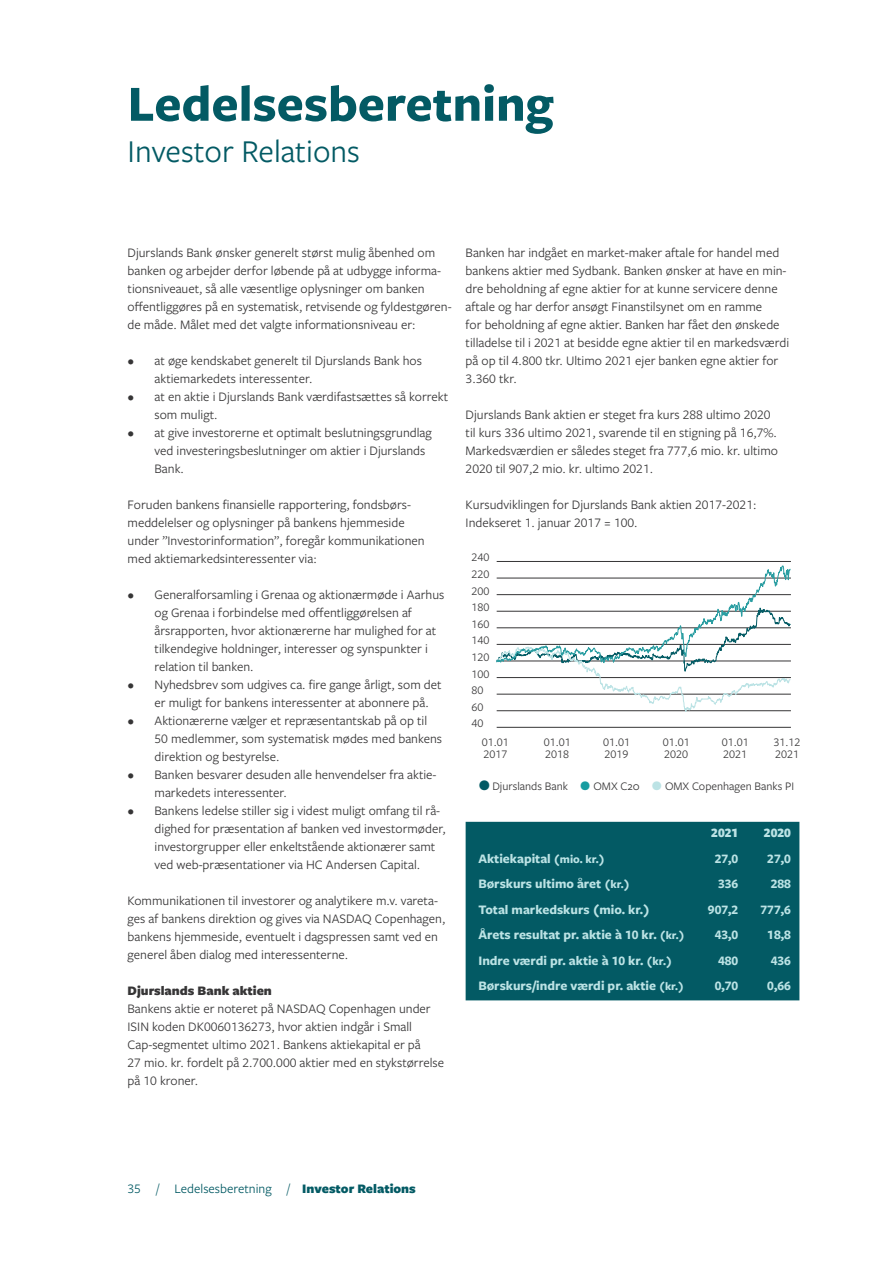
<style>
.page{position:relative;width:893px;height:1263px;background:#fff}
.page>*{position:absolute;margin:0;border:0;box-sizing:border-box;transform-origin:0 0}
.t1{font:700 52.5px "Freight Sans Pro";color:#035a64}
.t2{font:33px "Freight Sans Pro";color:#035a64}
.t3{font:13.5px/18px "Freight Sans Pro";color:#363536}
.t4{font:700 13.5px "Freight Sans Pro";color:#bce3e5}
.t5{font:13.5px "Freight Sans Pro";color:#035a64}
.t6{font:900 13.5px "Freight Sans Pro";color:#363536}
.t7{font:900 13.5px "Freight Sans Pro";color:#bce3e5}
.t8{font:12px/16.6px "Freight Sans Pro";color:#363536}
.s1{font-size:15px;color:#035a64}
.s2{font-size:13.5px;color:#189da1}
.s3{font-size:13.5px;color:#bce3e5}
.s4{font-size:12px}
.s5{font-size:11.7px}
.s6{font-weight:900}
</style>
<div class="page">
<hr style="left:497px;top:561px;width:294px;height:1px;background:#363536">
<hr style="left:497px;top:727px;width:294px;height:1px;background:#363536">
<div style="left:466px;top:822px;width:333px;height:178px;background:#035a64"></div>
<svg style="left:497px;top:565px;width:294px;height:147px"></svg>
<h1 class="t1" style="left:128px;top:68px;width:427px">Ledelsesberetning</h1>
<h2 class="t2" style="left:128px;top:129px;width:234px">Investor Relations</h2>
<p class="t3" style="left:128px;top:243px;width:326px">Djurslands Bank ønsker generelt størst mulig åbenhed om banken og arbejder derfor løbende på at udbygge informa&shy;tionsniveauet, så alle væsentlige oplysninger om banken offentliggøres på en systematisk, retvisende og fyldestgøren&shy;de måde. Målet med det valgte informationsniveau er:</p>
<p class="t3" style="left:155px;top:351px;width:269px;text-indent:-27px">• at øge kendskabet generelt til Djurslands Bank hos aktiemarkedets interessenter.</p>
<p class="t3" style="left:155px;top:387px;width:295px;text-indent:-27px">• at en aktie i Djurslands Bank værdifastsættes så korrekt som muligt.</p>
<p class="t3" style="left:155px;top:423px;width:279px;text-indent:-27px">• at give investorerne et optimalt beslutningsgrundlag ved investeringsbeslutninger om aktier i Djurslands<br>Bank.</p>
<p class="t3" style="left:128px;top:495px;width:299px">Foruden bankens finansielle rapportering, fondsbørs&shy;meddelelser og oplysninger på bankens hjemmeside under ”Investorinformation”, foregår kommunikationen med aktiemarkedsinteressenter via:</p>
<p class="t3" style="left:155px;top:585px;width:291px;text-indent:-27px">• Generalforsamling i Grenaa og aktionærmøde i Aarhus og Grenaa i forbindelse med offentliggørelsen af årsrapporten, hvor aktionærerne har mulighed for at tilkendegive holdninger, interesser og synspunkter i relation til banken.</p>
<p class="t3" style="left:155px;top:675px;width:289px;text-indent:-27px">• Nyhedsbrev som udgives ca. fire gange årligt, som det er muligt for bankens interessenter at abonnere på.</p>
<p class="t3" style="left:155px;top:711px;width:289px;text-indent:-27px">• Aktionærerne vælger et repræsentantskab på op til<br>50 medlemmer, som systematisk mødes med bankens direktion og bestyrelse.</p>
<p class="t3" style="left:155px;top:765px;width:283px;text-indent:-27px">• Banken besvarer desuden alle henvendelser fra aktie&shy;markedets interessenter.</p>
<p class="t3" style="left:155px;top:801px;width:293px;text-indent:-27px">• Bankens ledelse stiller sig i videst muligt omfang til rå&shy;dighed for præsentation af banken ved investormøder, investorgrupper eller enkeltstående aktionærer samt ved web-præsentationer via HC Andersen Capital.</p>
<p class="t3" style="left:128px;top:891px;width:319px">Kommunikationen til investorer og analytikere m.v. vareta&shy;ges af bankens direktion og gives via NASDAQ Copenhagen, bankens hjemmeside, eventuelt i dagspressen samt ved en generel åben dialog med interessenterne.</p>
<p class="t6" style="left:128px;top:981px;width:146px">Djurslands Bank aktien</p>
<p class="t3" style="left:128px;top:999px;width:318px">Bankens aktie er noteret på NASDAQ Copenhagen under ISIN koden DK0060136273, hvor aktien indgår i Small Cap-segmentet ultimo 2021. Bankens aktiekapital er på<br>27 mio. kr. fordelt på 2.700.000 aktier med en stykstørrelse på 10 kroner.</p>
<p class="t3" style="left:466px;top:243px;width:325px">Banken har indgået en market-maker aftale for handel med bankens aktier med Sydbank. Banken ønsker at have en min&shy;dre beholdning af egne aktier for at kunne servicere denne aftale og har derfor ansøgt Finanstilsynet om en ramme<br>for beholdning af egne aktier. Banken har fået den ønskede tilladelse til i 2021 at besidde egne aktier til en markedsværdi på op til 4.800 tkr. Ultimo 2021 ejer banken egne aktier for 3.360 tkr.</p>
<p class="t3" style="left:466px;top:405px;width:314px">Djurslands Bank aktien er steget fra kurs 288 ultimo 2020 til kurs 336 ultimo 2021, svarende til en stigning på 16,7%.<br>Markedsværdien er således steget fra 777,6 mio. kr. ultimo 2020 til 907,2 mio. kr. ultimo 2021.</p>
<p class="t3" style="left:466px;top:495px;width:292px">Kursudviklingen for Djurslands Bank aktien 2017-2021:<br>Indekseret 1. januar 2017 = 100.</p>
<p class="t8" style="left:472px;top:549px;width:19px">240<br>220<br>200<br>180<br>160<br>140<br>120<br>100<br>80<br>60<br>40</p>
<p class="t8" style="left:482px;top:736px;width:28px;line-height:12px">01.01<br>2017</p>
<p class="t8" style="left:544px;top:736px;width:28px;line-height:12px">01.01<br>2018</p>
<p class="t8" style="left:603px;top:736px;width:28px;line-height:12px">01.01<br>2019</p>
<p class="t8" style="left:663px;top:736px;width:28px;line-height:12px">01.01<br>2020</p>
<p class="t8" style="left:722px;top:736px;width:28px;line-height:12px">01.01<br>2021</p>
<p class="t8" style="left:774px;top:736px;width:28px;line-height:12px">31.12<br>2021</p>
<p class="t8" style="left:479px;top:777px;width:317px"><span class="s1">b</span> Djurslands Bank <span class="s2">b</span> OMX C20 <span class="s3">b</span> OMX Copenhagen Banks PI</p>
<p class="t7" style="left:711px;top:823px;width:28px">2021</p>
<p class="t7" style="left:764px;top:823px;width:28px">2020</p>
<p class="t4" style="left:478px;top:849px;width:128px">Aktiekapital <span class="s4">(mio. kr.)</span></p>
<p class="t4" style="left:715px;top:849px;width:25px">27,0</p>
<p class="t4" style="left:767px;top:849px;width:25px">27,0</p>
<p class="t4" style="left:478px;top:874px;width:153px">Børskurs ultimo året <span class="s4">(kr.)</span></p>
<p class="t4" style="left:718px;top:874px;width:22px">336</p>
<p class="t4" style="left:771px;top:874px;width:22px">288</p>
<p class="t4" style="left:478px;top:900px;width:173px">Total markedskurs (mio. kr.)</p>
<p class="t4" style="left:708px;top:900px;width:32px">907,2</p>
<p class="t4" style="left:760px;top:900px;width:32px">777,6</p>
<p class="t4" style="left:478px;top:925px;width:208px">Årets resultat pr. aktie à 10 kr. <span class="s5">(kr.)</span></p>
<p class="t4" style="left:715px;top:925px;width:25px">43,0</p>
<p class="t4" style="left:767px;top:925px;width:25px">18,8</p>
<p class="t4" style="left:478px;top:951px;width:195px">Indre værdi pr. aktie à 10 kr. <span class="s4">(kr.)</span></p>
<p class="t4" style="left:718px;top:951px;width:22px">480</p>
<p class="t4" style="left:771px;top:951px;width:22px">436</p>
<p class="t4" style="left:478px;top:976px;width:207px">Børskurs/indre værdi pr. aktie <span class="s5">(kr.)</span></p>
<p class="t4" style="left:715px;top:976px;width:25px">0,70</p>
<p class="t4" style="left:767px;top:976px;width:25px">0,66</p>
<p class="t5" style="left:128px;top:1179px;width:290px">35 / Ledelsesberetning / <span class="s6">Investor Relations</span></p>
</div>
